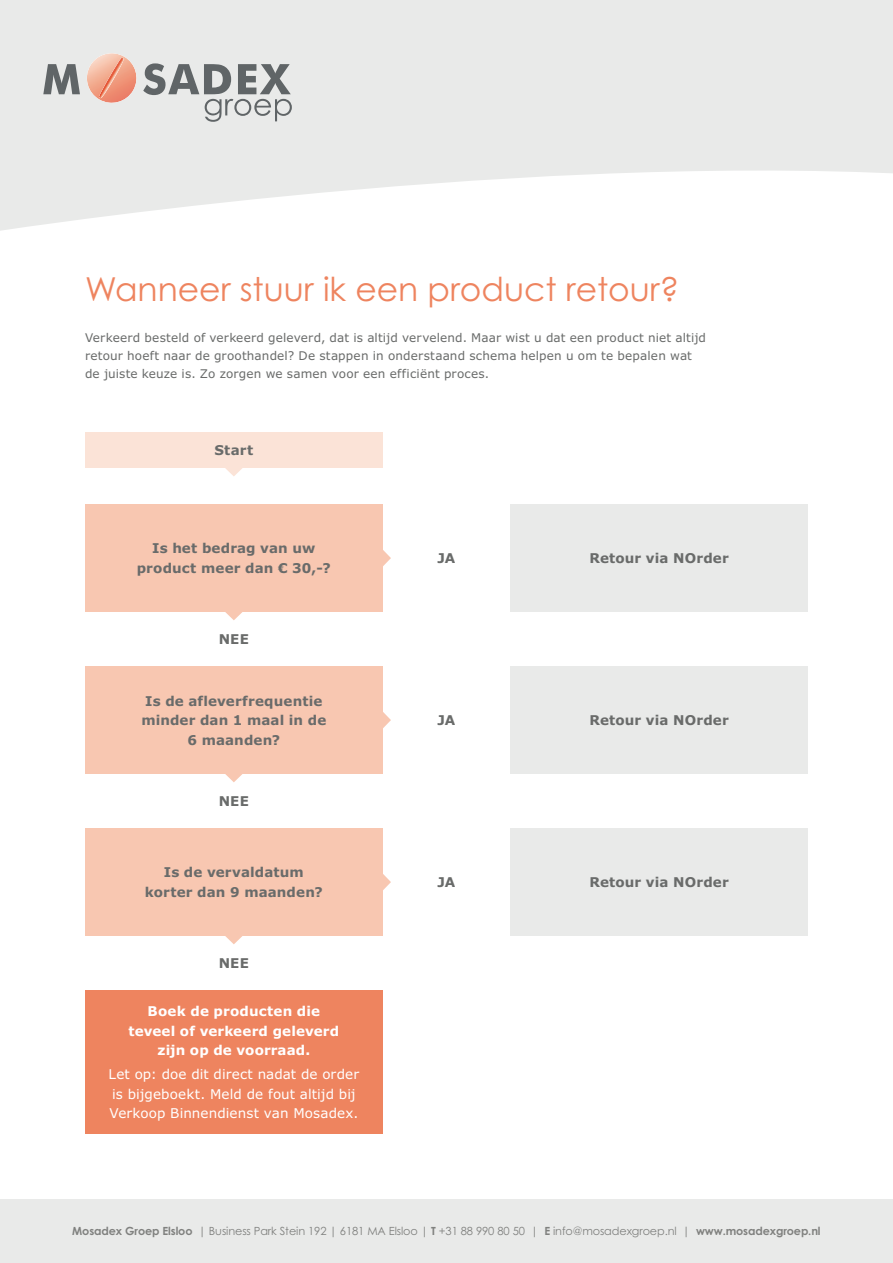
<style>
.page{position:relative;width:893px;height:1263px;background:#fff}
.page>*{position:absolute;margin:0;border:0;box-sizing:border-box;transform-origin:0 0}
.t1{font:33px "Century Gothic OTF";color:#ee845f}
.t2{font:700 13.5px/19.5px "Verdana OTF";letter-spacing:.005em;color:#696b6a;text-align:center}
.t3{font:13.5px/19.5px "Verdana OTF";letter-spacing:.005em;color:#fff}
.t4{font:700 13.5px/19.5px "Verdana OTF";letter-spacing:.01em;color:#fff;text-align:center}
.t5{font:12px/18px "Verdana OTF";letter-spacing:.015em;color:#696b6a}
.t6{font:11.25px "Century Gothic OTF";letter-spacing:-.01em;color:#80817f}
.s1{font-weight:700}
</style>
<div class="page">
<div style="left:85px;top:504px;width:298px;height:108px;background:#f8c7b1"></div>
<div style="left:85px;top:432px;width:298px;height:36px;background:#fbe3d7"></div>
<div style="left:510px;top:504px;width:298px;height:108px;background:#e9eae9"></div>
<div style="left:85px;top:666px;width:298px;height:108px;background:#f8c7b1"></div>
<div style="left:510px;top:666px;width:298px;height:108px;background:#e9eae9"></div>
<div style="left:85px;top:828px;width:298px;height:108px;background:#f8c7b1"></div>
<div style="left:510px;top:828px;width:298px;height:108px;background:#e9eae9"></div>
<div style="left:85px;top:990px;width:298px;height:144px;background:#ee845f"></div>
<svg style="left:383px;top:874px;width:8px;height:16px"></svg>
<svg style="left:225px;top:936px;width:17px;height:8px"></svg>
<svg style="left:383px;top:712px;width:8px;height:16px"></svg>
<svg style="left:225px;top:774px;width:17px;height:8px"></svg>
<svg style="left:383px;top:550px;width:8px;height:16px"></svg>
<svg style="left:225px;top:612px;width:17px;height:8px"></svg>
<svg style="left:225px;top:468px;width:17px;height:8px"></svg>
<div style="left:0;top:1199px;width:893px;height:64px;background:#e9eae9"></div>
<svg style="left:0;top:0;width:893px;height:231px;fill:#e9eae9"></svg>
<img style="left:87px;top:53px;width:51px;height:50px">
<img style="left:99px;top:58px;width:25px;height:40px">
<svg style="left:43px;top:64px;width:37px;height:30px"></svg>
<svg style="left:143px;top:63px;width:149px;height:59px;background:#bbbdbd"></svg>
<h1 class="t1" style="left:85px;top:276px;width:596px">Wanneer stuur ik een product retour?</h1>
<p class="t5" style="left:85px;top:330px;width:622px">Verkeerd besteld of verkeerd geleverd, dat is altijd vervelend. Maar wist u dat een product niet altijd retour hoeft naar de groothandel? De stappen in onderstaand schema helpen u om te bepalen wat de juiste keuze is. Zo zorgen we samen voor een efficiënt proces.</p>
<p class="t2" style="left:214px;top:442px;width:40px">Start</p>
<p class="t2" style="left:137px;top:540px;width:196px">Is het bedrag van uw product meer dan € 30,-?</p>
<p class="t2" style="left:219px;top:631px;width:32px">NEE</p>
<p class="t2" style="left:141px;top:692px;width:186px">Is de afleverfrequentie minder dan 1 maal in de<br>6 maanden?</p>
<p class="t2" style="left:219px;top:793px;width:32px">NEE</p>
<p class="t2" style="left:437px;top:550px;width:19px">JA</p>
<p class="t2" style="left:437px;top:712px;width:19px">JA</p>
<p class="t2" style="left:589px;top:550px;width:141px">Retour via NOrder</p>
<p class="t2" style="left:589px;top:712px;width:141px">Retour via NOrder</p>
<p class="t2" style="left:145px;top:864px;width:179px">Is de vervaldatum korter dan 9 maanden?</p>
<p class="t2" style="left:589px;top:874px;width:141px">Retour via NOrder</p>
<p class="t2" style="left:437px;top:874px;width:19px">JA</p>
<p class="t2" style="left:219px;top:955px;width:32px">NEE</p>
<p class="t4" style="left:128px;top:1003px;width:212px">Boek de producten die teveel of verkeerd geleverd zijn op de voorraad.</p>
<p class="t3" style="left:109px;top:1066px;width:252px">Let op: doe dit direct nadat de order is bijgeboekt. Meld de fout altijd bij<br>Verkoop Binnendienst van Mosadex.</p>
<p class="t6" style="left:72px;top:1227px;width:750px"><span class="s1">Mosadex Groep Elsloo</span> | Business Park Stein 192 | 6181 MA Elsloo | <span class="s1">T</span> +31 88 990 80 50 | <span class="s1">E</span> info@mosadexgroep.nl | <span class="s1">www.mosadexgroep.nl</span></p>
</div>
